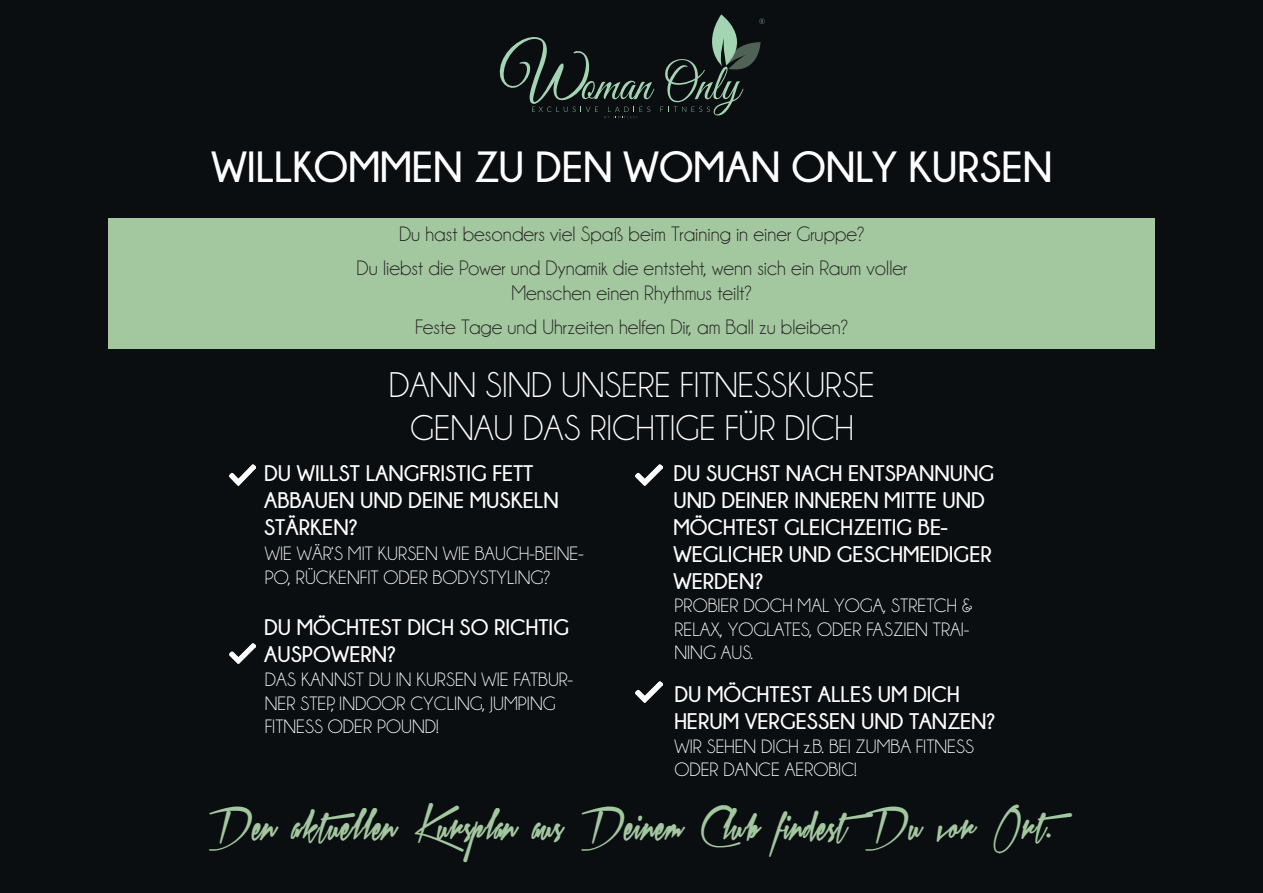
<style>
.page{position:relative;width:1263px;height:893px;background:#0b0e11}
.page>*{position:absolute;margin:0;border:0;box-sizing:border-box;transform-origin:0 0}
.t1{font:700 43.5px "Champagne&Limousines";color:#fff}
.t2{font:36px "Champagne&Limousines";color:#fff}
.t3{font:30px "Xtreem Fat Demo";letter-spacing:.04em;color:#a3c8a0}
.t4{font:700 22.5px/27px "Champagne&Limousines";color:#fff}
.t5{font:21px "Champagne&Limousines";color:#231f20}
.t6{font:19.5px/23.4px "Champagne&Limousines";color:#fff}
</style>
<div class="page">
<svg style="left:499px;top:14px;width:266px;height:104px"></svg>
<img style="left:229px;top:464px;width:27px;height:22px">
<img style="left:229px;top:643px;width:27px;height:21px">
<img style="left:636px;top:464px;width:26px;height:22px">
<div style="left:109px;top:218px;width:1046px;height:131px;background:#a3c8a0"></div>
<img style="left:635px;top:681px;width:27px;height:22px">
<p class="t1" style="left:211px;top:143px;width:842px">WILLKOMMEN ZU DEN WOMAN ONLY KURSEN</p>
<p class="t5" style="left:399px;top:223px;width:467px">Du hast besonders viel Spaß beim Training in einer Gruppe?</p>
<p class="t5" style="left:357px;top:257px;width:552px">Du liebst die Power und Dynamik die entsteht, wenn sich ein Raum voller</p>
<p class="t5" style="left:511px;top:282px;width:242px">Menschen einen Rhythmus teilt?</p>
<p class="t5" style="left:415px;top:317px;width:435px">Feste Tage und Uhrzeiten helfen Dir, am Ball zu bleiben?</p>
<p class="t2" style="left:389px;top:366px;width:488px">DANN SIND UNSERE FITNESSKURSE</p>
<p class="t2" style="left:410px;top:410px;width:445px">GENAU DAS RICHTIGE FÜR DICH</p>
<p class="t4" style="left:264px;top:460px;width:296px">DU WILLST LANGFRISTIG FETT<br>ABBAUEN UND DEINE MUSKELN<br>STÄRKEN?</p>
<p class="t4" style="left:673px;top:460px;width:322px">DU SUCHST NACH ENTSPANNUNG<br>UND DEINER INNEREN MITTE UND<br>MÖCHTEST GLEICHZEITIG BE-<br>WEGLICHER UND GESCHMEIDIGER<br>WERDEN?</p>
<p class="t6" style="left:265px;top:542px;width:320px">WIE WÄR‘S MIT KURSEN WIE BAUCH-BEINE-<br>PO, RÜCKENFIT ODER BODYSTYLING?</p>
<p class="t4" style="left:264px;top:613px;width:306px">DU MÖCHTEST DICH SO RICHTIG<br>AUSPOWERN?</p>
<p class="t6" style="left:265px;top:668px;width:310px">DAS KANNST DU IN KURSEN WIE FATBUR-<br>NER STEP, INDOOR CYCLING, JUMPING<br>FITNESS ODER POUND!</p>
<p class="t6" style="left:674px;top:594px;width:300px">PROBIER DOCH MAL YOGA, STRETCH &amp;<br>RELAX, YOGLATES, ODER FASZIEN TRAI-<br>NING AUS.</p>
<p class="t4" style="left:674px;top:680px;width:323px">DU MÖCHTEST ALLES UM DICH<br>HERUM VERGESSEN UND TANZEN?</p>
<p class="t6" style="left:674px;top:734px;width:301px">WIR SEHEN DICH z.B. BEI ZUMBA FITNESS<br>ODER DANCE AEROBIC!</p>
<p class="t3" style="left:209px;top:810px;width:867px">Den aktuellen Kursplan aus Deinem Club findestDu vor Ort.</p>
</div>
